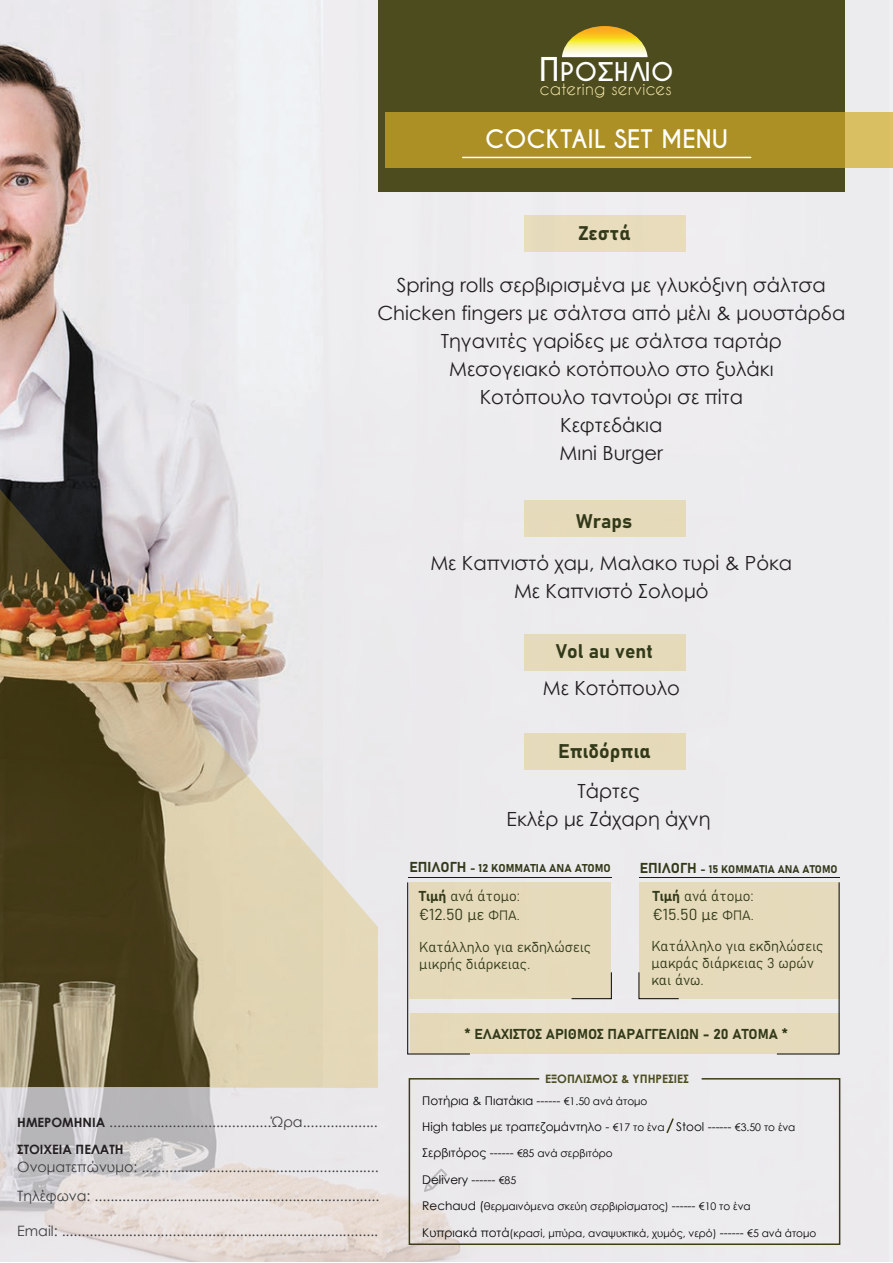
<style>
.page{position:relative;width:893px;height:1263px;background:#fff}
.page>*{position:absolute;margin:0;border:0;box-sizing:border-box;transform-origin:0 0}
.t1{font:700 24.3px "Caviar Dreams";letter-spacing:.05em;color:#fff}
.t2{font:700 24px "Caviar Dreams";color:#fff}
.t3{font:19.5px/27.9px "Century Gothic";color:#231f20;text-align:center}
.t4{font:19.5px "Bahnschrift";color:#323a1a}
.t5{font:16.8px "Caviar Dreams";color:#fbeba9}
.t6{font:15.75px "Bahnschrift";color:#323a1a}
.t7{font:14.25px/29px "Century Gothic";color:#3e3e3f}
.t8{font:14.25px/17.1px "Bahnschrift";color:#323a1a}
.t9{font:700 12.9px "Century Gothic";color:#231f20}
.t10{font:12px/26.4px "Century Gothic";color:#050504}
.t11{font:700 11.55px "Century Gothic";color:#4c4d20}
.t12{font:11.25px "Bahnschrift";color:#323a1a}
.t13{font:10.95px "Bahnschrift";color:#323a1a}
.t14{font:10.5px "Century Gothic";color:#050504}
.s1{font-size:30.75px}
.s2{font-size:14.25px}
.s3{font-size:13.35px}
.s4{font-weight:700;font-size:12.9px;color:#231f20}
.s5{font-size:10.5px}
.s6{font-size:12px}
</style>
<div class="page">
<img style="left:0;top:0;width:323px;height:484px">
<div style="left:323px;top:0;width:570px;height:1262px;background:#eceaed"></div>
<svg style="left:0;top:1088px;width:461px;height:174px;background:#ddd8d7"></svg>
<div style="left:525px;top:215px;width:161px;height:36px;background:#e8dcbc"></div>
<div style="left:525px;top:733px;width:161px;height:36px;background:#e5daba"></div>
<div style="left:525px;top:634px;width:161px;height:36px;background:#e5daba"></div>
<div style="left:525px;top:501px;width:161px;height:36px;background:#e5daba"></div>
<svg style="left:408px;top:1078px;width:433px;height:168px"></svg>
<svg style="left:0;top:484px;width:378px;height:604px;background:#a99d86"></svg>
<div style="left:409px;top:882px;width:202px;height:117px;background:#e5dab9"></div>
<div style="left:640px;top:882px;width:200px;height:117px;background:#e5daba"></div>
<hr style="left:408px;top:877px;width:203px;height:1px;background:#1b1b19">
<hr style="left:639px;top:877px;width:201px;height:1px;background:#1b1b19">
<div style="left:378px;top:0;width:467px;height:192px;background:#4c4c1f"></div>
<svg style="left:385px;top:112px;width:508px;height:55px;background:#b0952c"></svg>
<hr style="left:463px;top:157px;width:288px;height:1px;background:#fff">
<svg style="left:562px;top:26px;width:86px;height:31px"></svg>
<div style="left:410px;top:1013px;width:430px;height:40px;background:#e5daba"></div>
<svg style="left:776px;top:882px;width:64px;height:173px"></svg>
<svg style="left:407px;top:882px;width:64px;height:173px"></svg>
<svg style="left:571px;top:972px;width:41px;height:27px"></svg>
<svg style="left:638px;top:971px;width:41px;height:28px"></svg>
<h1 class="t1" style="left:540px;top:58px;width:135px"><span class="s1">Π</span>ΡΟΣΗΛΙΟ</h1>
<p class="t5" style="left:540px;top:79px;width:133px">catering services</p>
<h2 class="t2" style="left:485px;top:125px;width:244px">COCKTAIL SET MENU</h2>
<h3 class="t4" style="left:578px;top:218px;width:54px">Zεστά</h3>
<h3 class="t3" style="left:377px;top:271px;width:469px">Spring rolls σερβιρισμένα με γλυκόξινη σάλτσα<br>Chicken fingers με σάλτσα από μέλι &amp; μουστάρδα<br>Τηγανιτές γαρίδες με σάλτσα ταρτάρ<br>Μεσογειακό κοτόπουλο στο ξυλάκι<br>Κοτόπουλο ταντούρι σε πίτα<br>Kεφτεδάκια<br>Μιni Burger</h3>
<h3 class="t4" style="left:576px;top:506px;width:57px">Wraps</h3>
<h3 class="t3" style="left:430px;top:548px;width:363px">Με Καπνιστό χαμ, Μαλακο τυρί &amp; Ρόκα<br>Με Καπνιστό Σολομό</h3>
<h3 class="t4" style="left:556px;top:636px;width:98px">Vol au vent</h3>
<h3 class="t3" style="left:543px;top:674px;width:139px">Με Κοτόπουλο</h3>
<h3 class="t4" style="left:558px;top:736px;width:94px">Επιδόρπια</h3>
<h3 class="t3" style="left:507px;top:776px;width:206px">Τάρτες<br>Εκλέρ με Ζάχαρη άχνη</h3>
<p class="t12" style="left:409px;top:859px;width:203px"><span class="s2">ΕΠΙΛΟΓΗ</span> - 12 ΚΟΜΜΑΤΙΑ ΑΝΑ ΑΤΟΜΟ</p>
<p class="t13" style="left:640px;top:861px;width:199px"><span class="s2">ΕΠΙΛΟΓΗ</span> - 15 ΚΟΜΜΑΤΙΑ ΑΝΑ ΑΤΟΜΟ</p>
<p class="t8" style="left:419px;top:886px;width:102px">Τιμή ανά άτομο:</p>
<p class="t6" style="left:419px;top:902px;width:102px">€12.50 με <span class="s3">ΦΠΑ.</span></p>
<p class="t8" style="left:419px;top:937px;width:173px">Κατάλληλο για εκδηλώσεις μικρής διάρκειας.</p>
<p class="t8" style="left:653px;top:886px;width:102px">Τιμή ανά άτομο:</p>
<p class="t6" style="left:653px;top:902px;width:102px">€15.50 με <span class="s3">ΦΠΑ.</span></p>
<p class="t8" style="left:651px;top:936px;width:173px">Κατάλληλο για εκδηλώσεις μακράς διάρκειας 3 ωρών και άνω.</p>
<p class="t8" style="left:464px;top:1024px;width:325px">* ΕΛΑΧΙΣΤΟΣ ΑΡΙΘΜΟΣ ΠΑΡΑΓΓΕΛΙΩΝ - 20 ΑΤΟΜΑ *</p>
<p class="t7" style="left:17px;top:1107px;width:362px"><span class="s4">HMEΡΟΜΗΝΙΑ</span> .........................................Ώρα...................</p>
<p class="t9" style="left:17px;top:1139px;width:108px">ΣΤΟΙΧΕΙΑ ΠΕΛΑΤΗ</p>
<p class="t7" style="left:17px;top:1152px;width:364px">Ονοματεπώνυμο: ............................................................<br>Τηλέφωνα: ........................................................................</p>
<p class="t7" style="left:17px;top:1216px;width:362px">Email: ................................................................................</p>
<p class="t11" style="left:545px;top:1070px;width:145px">EΞΟΠΛΙΣΜΟΣ &amp; ΥΠΗΡΕΣΙΕΣ</p>
<p class="t10" style="left:422px;top:1087px;width:227px">Ποτήρια &amp; Πιατάκια ------ <span class="s5">€1.50 ανά άτομο</span></p>
<p class="t10" style="left:422px;top:1113px;width:375px">High tables με τραπεζομάντηλο - <span class="s5">€17 το ένα</span> Stool ------ <span class="s5">€3.50 το ένα<br></span>Σερβιτόρος ------ <span class="s5">€85 ανά σερβιτόρο</span></p>
<p class="t10" style="left:422px;top:1166px;width:96px">Delivery ------ <span class="s5">€85</span></p>
<p class="t14" style="left:422px;top:1199px;width:330px"><span class="s6">Rechaud (</span>θερμαινόμενα σκεύη σερβιρίσματος) <span class="s6">------</span> €10 το ένα</p>
<p class="t14" style="left:422px;top:1225px;width:396px"><span class="s6">Κυπριακά ποτά</span>(κρασί, μπύρα, αναψυκτικά, χυμός, νερό) <span class="s6">------</span> €5 ανά άτομο</p>
</div>
